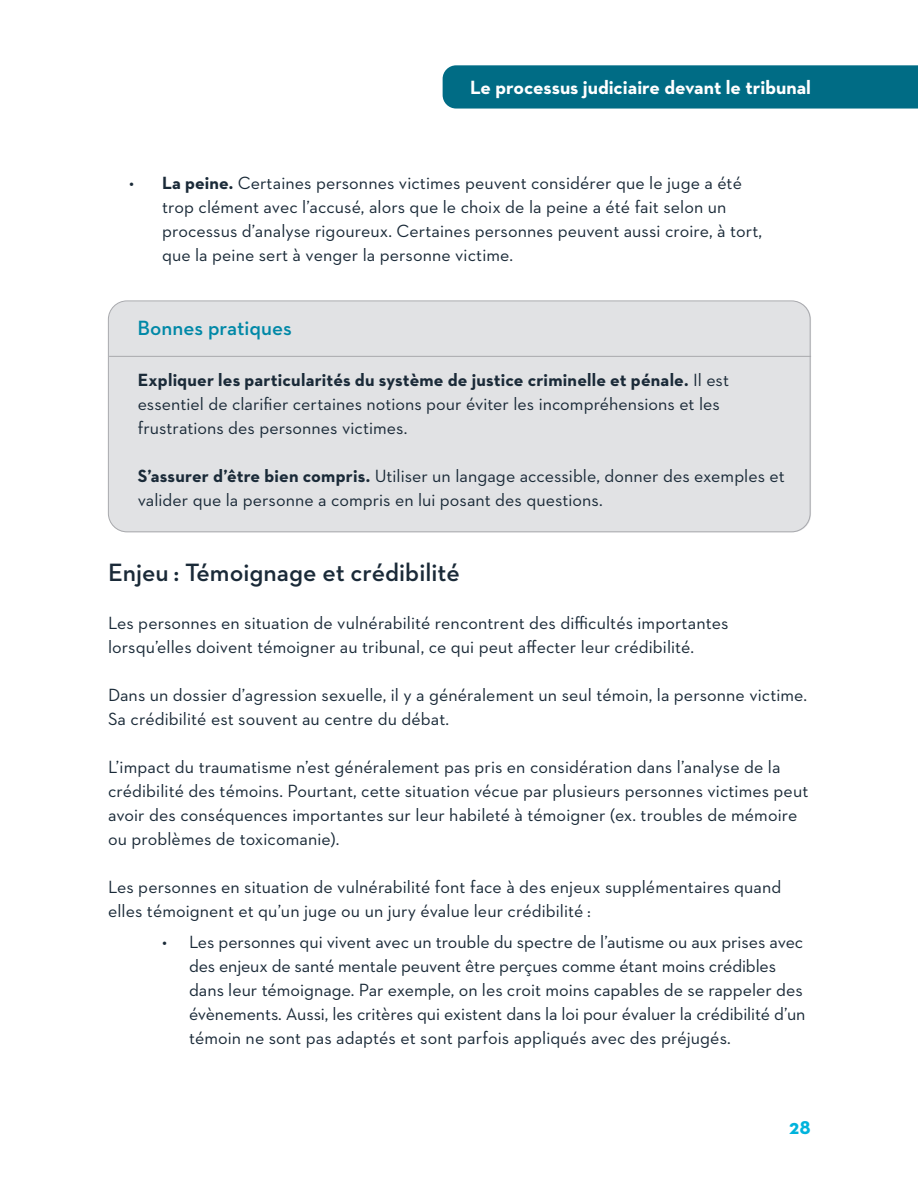
<style>
.page{position:relative;width:918px;height:1188px;background:#fff}
.page>*{position:absolute;margin:0;border:0;box-sizing:border-box;transform-origin:0 0}
.t1{font:600 25.5px "Neutraface 2 Text";color:#1a2a38}
.t2{font:600 21px "Neutraface 2 Text";color:#0088a7}
.t3{font:700 21px "Neutraface 2 Text";color:#00b3dc}
.t4{font:700 19.5px "Neutraface 2 Text";color:#fff}
.t5{font:18px/24px "Neutraface 2 Text";letter-spacing:.005em;color:#1a2a38}
.s1{font-weight:700}
</style>
<div class="page">
<div style="left:443px;top:65px;width:475px;height:44px;background:#006c85"></div>
<div style="left:109px;top:301px;width:702px;height:231px;background:#e1e2e4;border-radius:18px"></div>
<hr style="left:109px;top:356px;width:702px;height:1px;background:#a8a9ad">
<div style="left:108px;top:301px;width:703px;height:231px;border:1px solid #a8a9ad;border-radius:19px"></div>
<p class="t4" style="left:470px;top:75px;width:343px">Le processus judiciaire devant le tribunal</p>
<p class="t5" style="left:162px;top:171px;width:602px;text-indent:-33px">• <span class="s1">La peine.</span> Certaines personnes victimes peuvent considérer que le juge a été trop clément avec l’accusé, alors que le choix de la peine a été fait selon un processus d’analyse rigoureux. Certaines personnes peuvent aussi croire, à tort, que la peine sert à venger la personne victime.</p>
<p class="t2" style="left:137px;top:315px;width:156px">Bonnes pratiques</p>
<p class="t5" style="left:138px;top:367px;width:593px"><span class="s1">Expliquer les particularités du système de justice criminelle et pénale.</span> Il est essentiel de clarifier certaines notions pour éviter les incompréhensions et les frustrations des personnes victimes.</p>
<p class="t5" style="left:138px;top:463px;width:649px"><span class="s1">S’assurer d’être bien compris.</span> Utiliser un langage accessible, donner des exemples et valider que la personne a compris en lui posant des questions.</p>
<p class="t1" style="left:108px;top:557px;width:353px">Enjeu : Témoignage et crédibilité</p>
<p class="t5" style="left:108px;top:611px;width:622px">Les personnes en situation de vulnérabilité rencontrent des difficultés importantes lorsqu’elles doivent témoigner au tribunal, ce qui peut affecter leur crédibilité.</p>
<p class="t5" style="left:108px;top:683px;width:701px">Dans un dossier d’agression sexuelle, il y a généralement un seul témoin, la personne victime.<br>Sa crédibilité est souvent au centre du débat.</p>
<p class="t5" style="left:108px;top:755px;width:702px">L’impact du traumatisme n’est généralement pas pris en considération dans l’analyse de la crédibilité des témoins. Pourtant, cette situation vécue par plusieurs personnes victimes peut avoir des conséquences importantes sur leur habileté à témoigner (ex. troubles de mémoire ou problèmes de toxicomanie).</p>
<p class="t5" style="left:108px;top:875px;width:675px">Les personnes en situation de vulnérabilité font face à des enjeux supplémentaires quand elles témoignent et qu’un juge ou un jury évalue leur crédibilité :</p>
<p class="t5" style="left:189px;top:930px;width:618px;text-indent:-27px">• Les personnes qui vivent avec un trouble du spectre de l’autisme ou aux prises avec des enjeux de santé mentale peuvent être perçues comme étant moins crédibles dans leur témoignage. Par exemple, on les croit moins capables de se rappeler des évènements. Aussi, les critères qui existent dans la loi pour évaluer la crédibilité d’un témoin ne sont pas adaptés et sont parfois appliqués avec des préjugés.</p>
<p class="t3" style="left:789px;top:1113px;width:23px">28</p>
</div>
